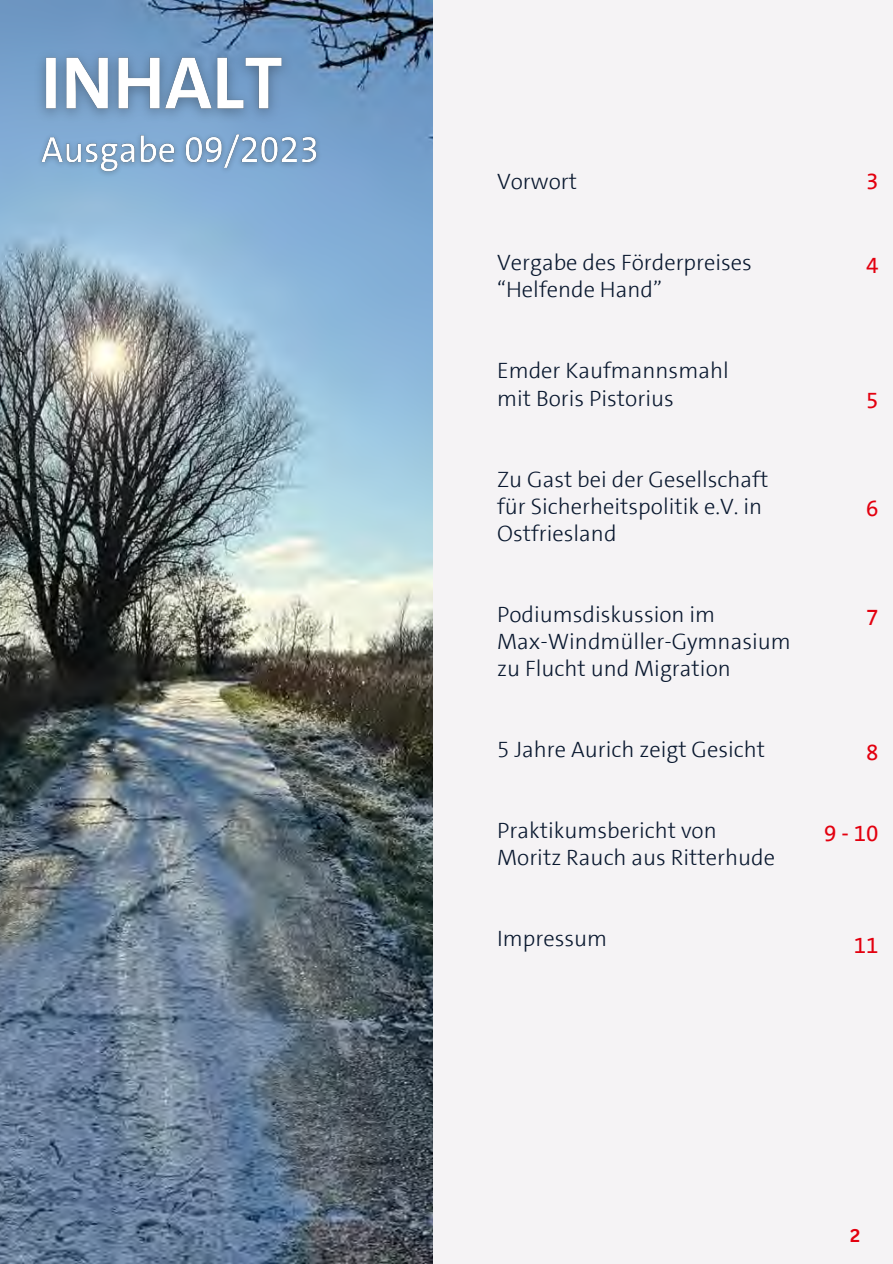
<style>
.page{position:relative;width:893px;height:1264px;background:#fff}
.page>*{position:absolute;margin:0;border:0;box-sizing:border-box;transform-origin:0 0}
.t1{font:300 22.5px "SPD The Sans";color:#08172e}
.t2{font:22.5px "SPD The Sans";color:#e3000f}
.t3{font:700 18px "Canva Sans";color:#e3000f}
</style>
<div class="page">
<img style="left:0;top:0;width:433px;height:1263px">
<div style="left:433px;top:0;width:459px;height:1263px;background:#f5f3f5"></div>
<img style="left:27px;top:36px;width:273px;height:98px">
<img style="left:32px;top:125px;width:294px;height:58px">
<p class="t1" style="left:497px;top:167px;width:82px">Vorwort</p>
<p class="t1" style="left:497px;top:248px;width:256px">Vergabe des Förderpreises</p>
<p class="t1" style="left:497px;top:275px;width:166px">“Helfende Hand”</p>
<p class="t1" style="left:497px;top:356px;width:233px">Emder Kaufmannsmahl</p>
<p class="t1" style="left:497px;top:383px;width:178px">mit Boris Pistorius</p>
<p class="t1" style="left:497px;top:464px;width:273px">Zu Gast bei der Gesellschaft</p>
<p class="t1" style="left:497px;top:491px;width:266px">für Sicherheitspolitik e.V. in</p>
<p class="t1" style="left:497px;top:518px;width:121px">Ostfriesland</p>
<p class="t1" style="left:497px;top:599px;width:220px">Podiumsdiskussion im</p>
<p class="t1" style="left:497px;top:626px;width:295px">Max-Windmüller-Gymnasium</p>
<p class="t1" style="left:497px;top:653px;width:235px">zu Flucht und Migration</p>
<p class="t1" style="left:497px;top:734px;width:269px">5 Jahre Aurich zeigt Gesicht</p>
<p class="t1" style="left:497px;top:815px;width:221px">Praktikumsbericht von</p>
<p class="t1" style="left:497px;top:842px;width:279px">Moritz Rauch aus Ritterhude</p>
<p class="t1" style="left:497px;top:923px;width:111px">Impressum</p>
<p class="t2" style="left:866px;top:167px;width:14px">3</p>
<p class="t2" style="left:866px;top:251px;width:14px">4</p>
<p class="t2" style="left:866px;top:386px;width:14px">5</p>
<p class="t2" style="left:866px;top:494px;width:14px">6</p>
<p class="t2" style="left:866px;top:602px;width:14px">7</p>
<p class="t2" style="left:866px;top:737px;width:14px">8</p>
<p class="t2" style="left:824px;top:818px;width:56px">9-10</p>
<p class="t2" style="left:853px;top:931px;width:26px">11</p>
<p class="t3" style="left:849px;top:1222px;width:12px">2</p>
</div>
